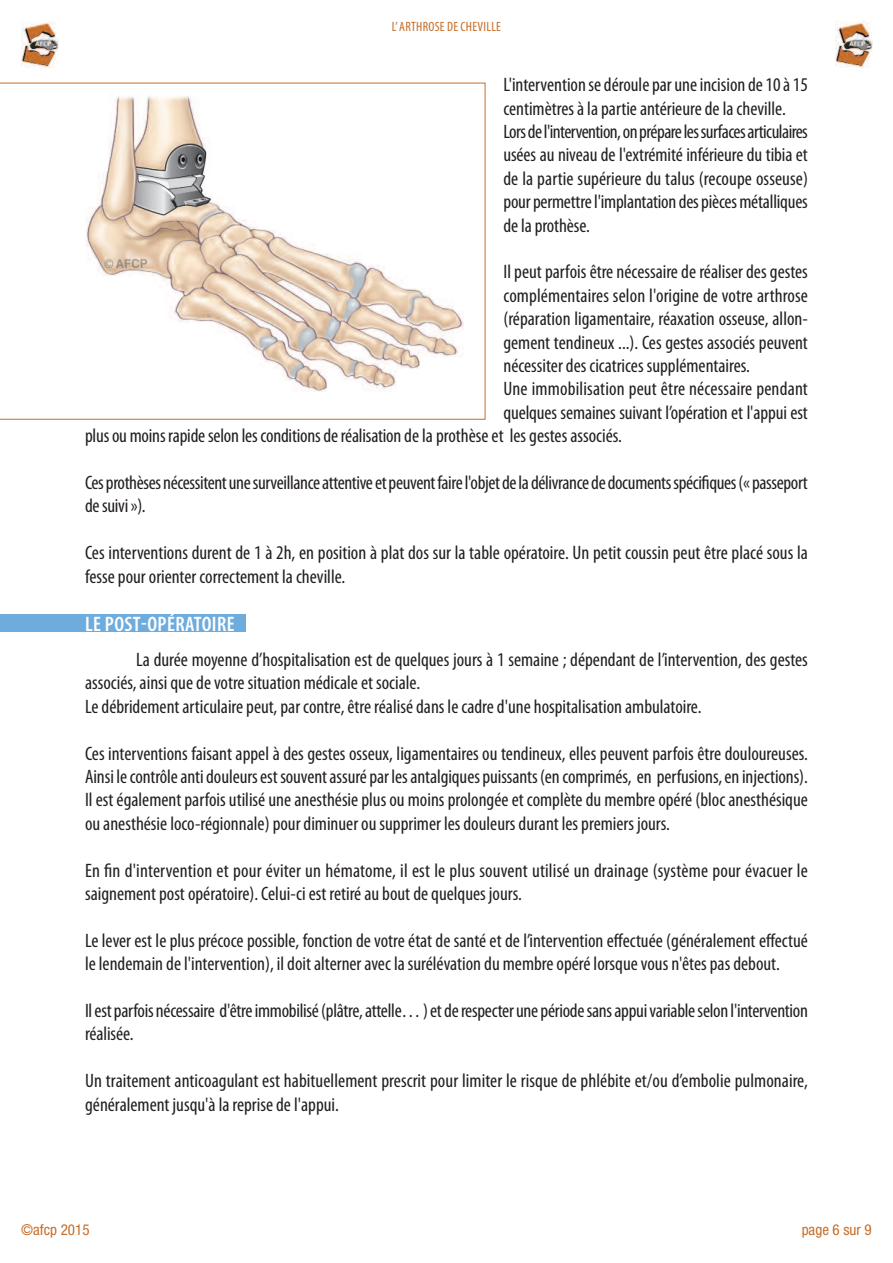
<style>
.page{position:relative;width:893px;height:1263px;background:#fff}
.page>*{position:absolute;margin:0;border:0;box-sizing:border-box;transform-origin:0 0}
.t1{font:600 condensed 21px "Myriad Pro";letter-spacing:.02em;color:#fff}
.t2{font:condensed 19.5px/23.4px "Myriad Pro";color:#231f20}
.t3{font:condensed 19.5px/23.4px "Myriad Pro";letter-spacing:-.02em;color:#231f20}
.t4{font:condensed 15px "Helvetica Neue";color:#c56d28}
.t5{font:condensed 13.5px "Myriad Pro";letter-spacing:.02em;color:#c56d28}
</style>
<div class="page">
<div style="left:0;top:615px;width:246px;height:17px;background:#6eacdd"></div>
<img style="left:21px;top:21px;width:37px;height:46px">
<img style="left:835px;top:21px;width:37px;height:46px">
<svg style="left:0;top:83px;width:485px;height:337px"></svg>
<p class="t5" style="left:392px;top:22px;width:111px">L’ Arthrose de CheviLLe</p>
<p class="t2" style="left:503px;top:75px;width:306px">L'intervention se déroule par une incision de 10 à 15 centimètres à la partie antérieure de la cheville.<br>Lors de l'intervention, on prépare les surfaces articulaires usées au niveau de l'extrémité inférieure du tibia et de la partie supérieure du talus (recoupe osseuse) pour permettre l'implantation des pièces métalliques de la prothèse.</p>
<p class="t2" style="left:503px;top:262px;width:306px">il peut parfois être nécessaire de réaliser des gestes</p>
<p class="t2" style="left:503px;top:285px;width:306px">complémentaires selon l'origine de votre arthrose</p>
<p class="t2" style="left:503px;top:309px;width:306px">(réparation ligamentaire, réaxation osseuse, allon-</p>
<p class="t2" style="left:503px;top:332px;width:306px">gement tendineux ...). Ces gestes associés peuvent</p>
<p class="t2" style="left:503px;top:355px;width:248px">nécessiter des cicatrices supplémentaires.</p>
<p class="t2" style="left:503px;top:379px;width:306px">Une immobilisation peut être nécessaire pendant</p>
<p class="t2" style="left:503px;top:402px;width:306px">quelques semaines suivant l’opération et l'appui est</p>
<p class="t2" style="left:85px;top:426px;width:538px">plus ou moins rapide selon les conditions de réalisation de la prothèse et les gestes associés.</p>
<p class="t3" style="left:85px;top:472px;width:724px">Ces prothèses nécessitent une surveillance attentive et peuvent faire l'objet de la délivrance de documents spécifiques (« passeport de suivi »).</p>
<p class="t2" style="left:85px;top:543px;width:724px">Ces interventions durent de 1 à 2h, en position à plat dos sur la table opératoire. Un petit coussin peut être placé sous la fesse pour orienter correctement la cheville.</p>
<p class="t1" style="left:85px;top:616px;width:151px">LE POST-OPÉRATOIRE</p>
<p class="t2" style="left:85px;top:649px;width:724px;text-indent:51px">La durée moyenne d’hospitalisation est de quelques jours à 1 semaine ; dépendant de l’intervention, des gestes associés, ainsi que de votre situation médicale et sociale.<br>Le débridement articulaire peut, par contre, être réalisé dans le cadre d'une hospitalisation ambulatoire.</p>
<p class="t2" style="left:85px;top:743px;width:724px;text-align:justify">Ces interventions faisant appel à des gestes osseux, ligamentaires ou tendineux, elles peuvent parfois être douloureuses.<br>Ainsi le contrôle anti douleurs est souvent assuré par les antalgiques puissants (en comprimés, en perfusions, en injections). il est également parfois utilisé une anesthésie plus ou moins prolongée et complète du membre opéré (bloc anesthésique ou anesthésie loco-régionnale) pour diminuer ou supprimer les douleurs durant les premiers jours.</p>
<p class="t2" style="left:85px;top:860px;width:724px">en fin d'intervention et pour éviter un hématome, il est le plus souvent utilisé un drainage (système pour évacuer le saignement post opératoire). Celui-ci est retiré au bout de quelques jours.</p>
<p class="t2" style="left:85px;top:930px;width:724px">Le lever est le plus précoce possible, fonction de votre état de santé et de l’intervention effectuée (généralement effectué le lendemain de l'intervention), il doit alterner avec la surélévation du membre opéré lorsque vous n'êtes pas debout.</p>
<p class="t2" style="left:85px;top:1000px;width:724px">il est parfois nécessaire d'être immobilisé (plâtre, attelle… ) et de respecter une période sans appui variable selon l'intervention réalisée.</p>
<p class="t2" style="left:85px;top:1071px;width:724px">Un traitement anticoagulant est habituellement prescrit pour limiter le risque de phlébite et/ou d’embolie pulmonaire, généralement jusqu'à la reprise de l'appui.</p>
<p class="t4" style="left:21px;top:1225px;width:70px">©afcp 2015</p>
<p class="t4" style="left:802px;top:1225px;width:72px">page 6 sur 9</p>
</div>
